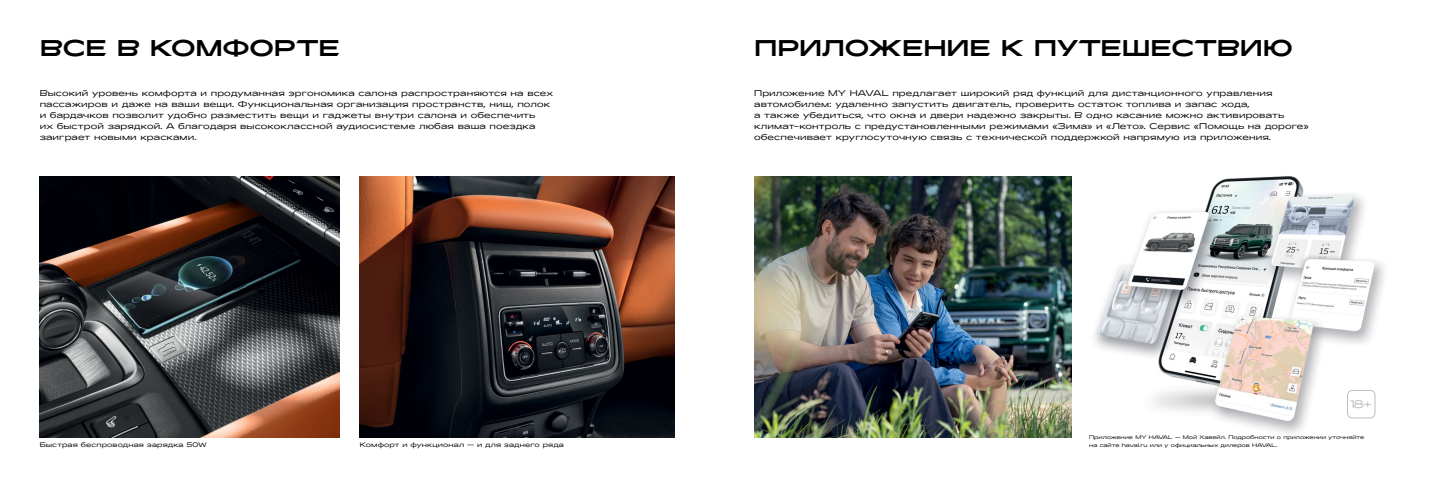
<style>
.page{position:relative;width:1429px;height:477px;background:#fff}
.page>*{position:absolute;margin:0;border:0;box-sizing:border-box;transform-origin:0 0}
.t1{font:500 22.75px "Haval";letter-spacing:-.01em;color:#000}
.t2{font:300 10.94px "Haval";color:#bcbec0;scale:.95 1}
.t3{font:300 8.31px/11px "Haval";letter-spacing:.01em;color:#000}
.t4{font:300 6.56px "Haval";letter-spacing:.02em;color:#000}
.t5{font:300 5.25px/7.9px "Haval";color:#000}
</style>
<div class="page">
<img style="left:360px;top:176px;width:315px;height:261px">
<img style="left:1094px;top:176px;width:291px;height:258px">
<img style="left:40px;top:176px;width:300px;height:261px">
<img style="left:754px;top:176px;width:317px;height:261px">
<div style="left:1347px;top:389px;width:28px;height:29px;border:1px solid #bcbec0;border-radius:5px"></div>
<h1 class="t1" style="left:40px;top:35px;width:302px">ВСЕ В КОМФОРТЕ</h1>
<h1 class="t1" style="left:754px;top:35px;width:540px">ПРИЛОЖЕНИЕ К ПУТЕШЕСТВИЮ</h1>
<p class="t3" style="left:40px;top:88px;width:515px">Высокий уровень комфорта и продуманная эргономика салона распространяются на всех пассажиров и даже на ваши вещи. Функциональная организация пространств, ниш, полок и бардачков позволит удобно разместить вещи и гаджеты внутри салона и обеспечить<br>их быстрой зарядкой. А благодаря высококлассной аудиосистеме любая ваша поездка заиграет новыми красками.</p>
<p class="t4" style="left:40px;top:440px;width:169px">Быстрая беспроводная зарядка 50W</p>
<p class="t4" style="left:360px;top:440px;width:206px">Комфорт и функционал — и для заднего ряда</p>
<p class="t3" style="left:754px;top:88px;width:556px">Приложение MY HAVAL предлагает широкий ряд функций для дистанционного управления автомобилем: удаленно запустить двигатель, проверить остаток топлива и запас хода,<br>а также убедиться, что окна и двери надежно закрыты. В одно касание можно активировать климат-контроль с предустановленными режимами «Зима» и «Лето». Сервис «Помощь на дороге» обеспечивает круглосуточную связь с технической поддержкой напрямую из приложения.</p>
<h2 class="t2" style="left:1350px;top:397px;width:25px">18+</h2>
<p class="t5" style="left:1089px;top:432px;width:277px">Приложение MY HAVAL — Мой Хавейл. Подробности о приложении уточняйте на сайте haval.ru или у официальных дилеров HAVAL.</p>
</div>
